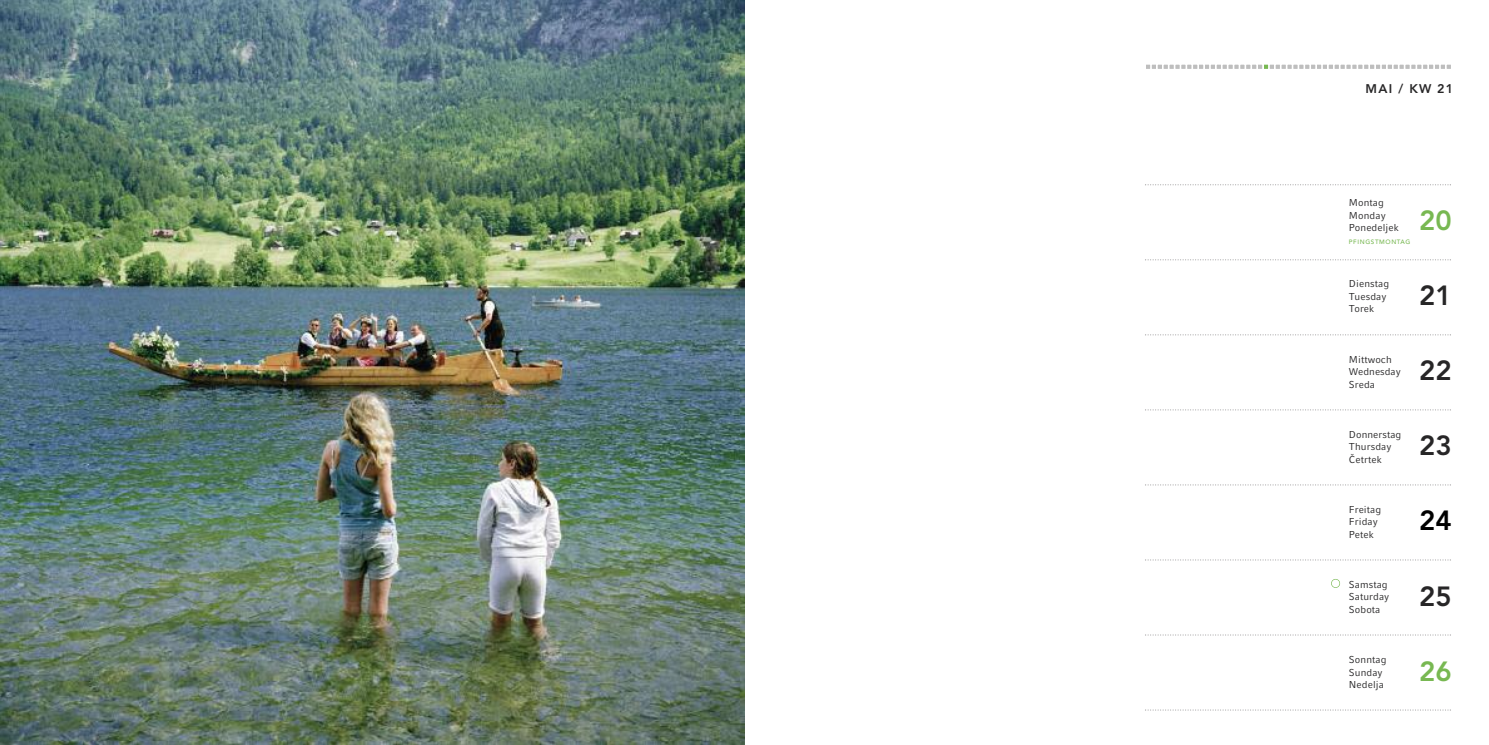
<style>
.page{position:relative;width:1489px;height:745px;background:#fff}
.page>*{position:absolute;margin:0;border:0;box-sizing:border-box;transform-origin:0 0}
.t1{font:800 27.5px "Avenir";color:#272627}
.t2{font:800 27.5px "Avenir";color:#78b852}
.t3{font:800 27.5px "Avenir";color:#000}
.t4{font:800 12.5px "Avenir";letter-spacing:.1em;color:#272627}
.t5{font:10px/12.5px "Compatil Fact LT";letter-spacing:.01em;color:#272627}
.t6{font:500 6.25px "Avenir";letter-spacing:.1em;color:#78b852}
.s1{font-family:"Compatil Fact LTCE"}
</style>
<div class="page">
<svg style="left:1146px;top:64px;width:305px;height:5px"></svg>
<img style="left:0;top:0;width:744px;height:744px">
<svg style="left:1145px;top:184px;width:305px;height:1px"></svg>
<svg style="left:1145px;top:259px;width:305px;height:1px"></svg>
<svg style="left:1145px;top:334px;width:304px;height:1px"></svg>
<svg style="left:1145px;top:409px;width:304px;height:1px"></svg>
<svg style="left:1145px;top:484px;width:304px;height:1px"></svg>
<svg style="left:1145px;top:559px;width:304px;height:1px"></svg>
<svg style="left:1145px;top:634px;width:304px;height:1px"></svg>
<svg style="left:1145px;top:709px;width:304px;height:1px"></svg>
<div style="left:1330px;top:578px;width:9px;height:9px;border:1px solid #78b852;border-radius:50%"></div>
<p class="t4" style="left:1365px;top:81px;width:89px">MAI / KW 21</p>
<p class="t5" style="left:1348px;top:196px;width:51px">Montag<br>Monday<br>Ponedeljek</p>
<p class="t6" style="left:1348px;top:238px;width:63px">PFINGSTMONTAG</p>
<p class="t5" style="left:1348px;top:277px;width:42px">Dienstag<br>Tuesday<br>Torek</p>
<h1 class="t2" style="left:1418px;top:204px;width:34px">20</h1>
<h1 class="t1" style="left:1418px;top:279px;width:34px">21</h1>
<p class="t5" style="left:1348px;top:353px;width:53px">Mittwoch<br>Wednesday<br>Sreda</p>
<h1 class="t1" style="left:1418px;top:354px;width:34px">22</h1>
<p class="t5" style="left:1348px;top:427px;width:54px">Donnerstag<br>Thursday<br><span class="s1">Č</span>etrtek</p>
<h1 class="t1" style="left:1418px;top:429px;width:34px">23</h1>
<p class="t5" style="left:1348px;top:502px;width:34px">Freitag<br>Friday<br>Petek</p>
<h1 class="t3" style="left:1418px;top:504px;width:34px">24</h1>
<p class="t5" style="left:1348px;top:577px;width:42px">Samstag<br>Saturday<br>Sobota</p>
<h1 class="t1" style="left:1418px;top:579px;width:34px">25</h1>
<p class="t5" style="left:1348px;top:653px;width:39px">Sonntag<br>Sunday<br>Nedelja</p>
<h1 class="t2" style="left:1418px;top:654px;width:34px">26</h1>
</div>
